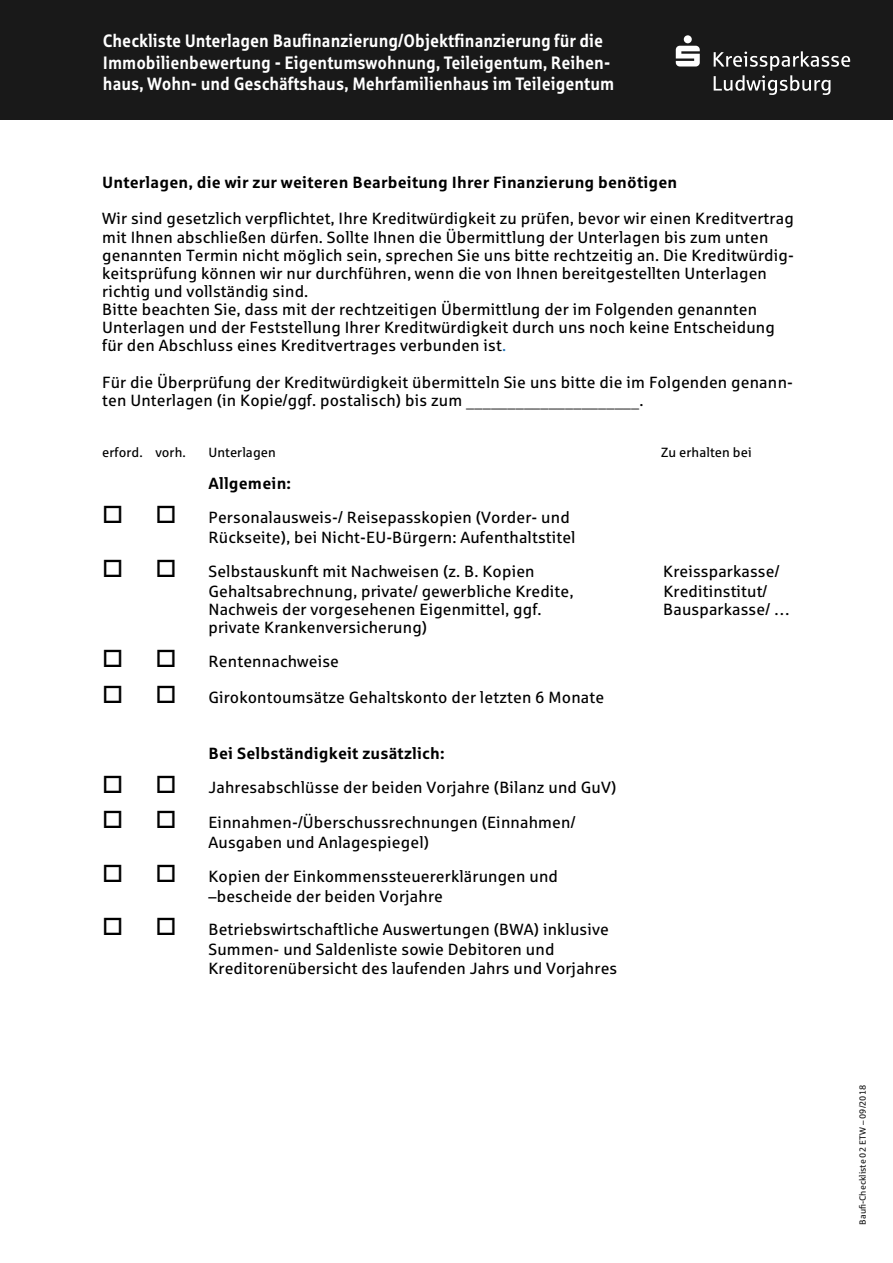
<style>
.page{position:relative;width:893px;height:1263px;background:#fff}
.page>*{position:absolute;margin:0;border:0;box-sizing:border-box;transform-origin:0 0}
.t1{font:700 18px/21.6px "Sparkasse Rg";color:#fff;scale:.9 1}
.t2{font:16.2px/18.1px "Sparkasse Rg Regular+T42";letter-spacing:.01em;color:#000}
.t3{font:16.2px "Sparkasse Rg Bold+T42";letter-spacing:.01em;color:#000}
.t4{font:13.35px "Sparkasse Rg Regular+T42";letter-spacing:.005em;color:#000}
.t5{font:9px "Sparkasse Rg";color:#191919}
.s1{color:#1a6eb7}
</style>
<div class="page">
<div style="left:0;top:0;width:892px;height:119px;background:#191919"></div>
<svg style="left:676px;top:35px;width:24px;height:32px"></svg>
<svg style="left:714px;top:51px;width:136px;height:44px"></svg>
<p class="t1" style="left:103px;top:32px;width:570px">Checkliste Unterlagen Baufinanzierung/Objektfinanzierung für die<br>Immobilienbewertung - Eigentumswohnung, Teileigentum, Reihen&shy;haus, Wohn- und Geschäftshaus, Mehrfamilienhaus im Teileigentum</p>
<p class="t3" style="left:102px;top:177px;width:576px">Unterlagen, die wir zur weiteren Bearbeitung Ihrer Finanzierung benötigen</p>
<p class="t2" style="left:102px;top:211px;width:693px">Wir sind gesetzlich verpflichtet, Ihre Kreditwürdigkeit zu prüfen, bevor wir einen Kreditvertrag mit Ihnen abschließen dürfen. Sollte Ihnen die Übermittlung der Unterlagen bis zum unten genannten Termin nicht möglich sein, sprechen Sie uns bitte rechtzeitig an. Die Kreditwürdig&shy;keitsprüfung können wir nur durchführen, wenn die von Ihnen bereitgestellten Unterlagen richtig und vollständig sind.<br>Bitte beachten Sie, dass mit der rechtzeitigen Übermittlung der im Folgenden genannten Unterlagen und der Feststellung Ihrer Kreditwürdigkeit durch uns noch keine Entscheidung für den Abschluss eines Kreditvertrages verbunden ist<span class="s1">.</span></p>
<p class="t2" style="left:102px;top:374px;width:692px">Für die Überprüfung der Kreditwürdigkeit übermitteln Sie uns bitte die im Folgenden genann&shy;ten Unterlagen (in Kopie/ggf. postalisch) bis zum _____________________.</p>
<p class="t4" style="left:102px;top:448px;width:85px">erford. vorh.</p>
<p class="t4" style="left:208px;top:448px;width:69px">Unterlagen</p>
<p class="t4" style="left:661px;top:448px;width:92px">Zu erhalten bei</p>
<p class="t3" style="left:208px;top:478px;width:84px">Allgemein:</p>
<p class="t2" style="left:208px;top:509px;width:369px;line-height:19.8px">Personalausweis-/ Reisepasskopien (Vorder- und<br>Rückseite), bei Nicht-EU-Bürgern: Aufenthaltstitel</p>
<p class="t2" style="left:208px;top:564px;width:328px">Selbstauskunft mit Nachweisen (z. B. Kopien</p>
<p class="t2" style="left:663px;top:564px;width:118px">Kreissparkasse/</p>
<p class="t2" style="left:208px;top:584px;width:366px">Gehaltsabrechnung, private/ gewerbliche Kredite,</p>
<p class="t2" style="left:663px;top:584px;width:105px">Kreditinstitut/</p>
<p class="t2" style="left:208px;top:602px;width:335px">Nachweis der vorgesehenen Eigenmittel, ggf.</p>
<p class="t2" style="left:663px;top:602px;width:129px">Bausparkasse/ …</p>
<p class="t2" style="left:208px;top:612px;width:220px;line-height:33.9px">private Krankenversicherung)<br>Rentennachweise</p>
<p class="t2" style="left:208px;top:689px;width:397px">Girokontoumsätze Gehaltskonto der letzten 6 Monate</p>
<p class="t3" style="left:208px;top:747px;width:238px">Bei Selbständigkeit zusätzlich:</p>
<p class="t2" style="left:208px;top:779px;width:409px">Jahresabschlüsse der beiden Vorjahre (Bilanz und GuV)</p>
<p class="t2" style="left:208px;top:814px;width:368px;line-height:19.8px">Einnahmen-/Überschussrechnungen (Einnahmen/<br>Ausgaben und Anlagespiegel)</p>
<p class="t2" style="left:208px;top:868px;width:351px;line-height:19.8px">Kopien der Einkommenssteuererklärungen und –bescheide der beiden Vorjahre</p>
<p class="t2" style="left:208px;top:922px;width:410px;line-height:19px">Betriebswirtschaftliche Auswertungen (BWA) inklusive<br>Summen- und Saldenliste sowie Debitoren und<br>Kreditorenübersicht des laufenden Jahrs und Vorjahres</p>
<p class="t5" style="left:857px;top:1225px;width:141px;rotate:-90deg">Baufi-Checkliste 02 ETW – 09/2018</p>
</div>
